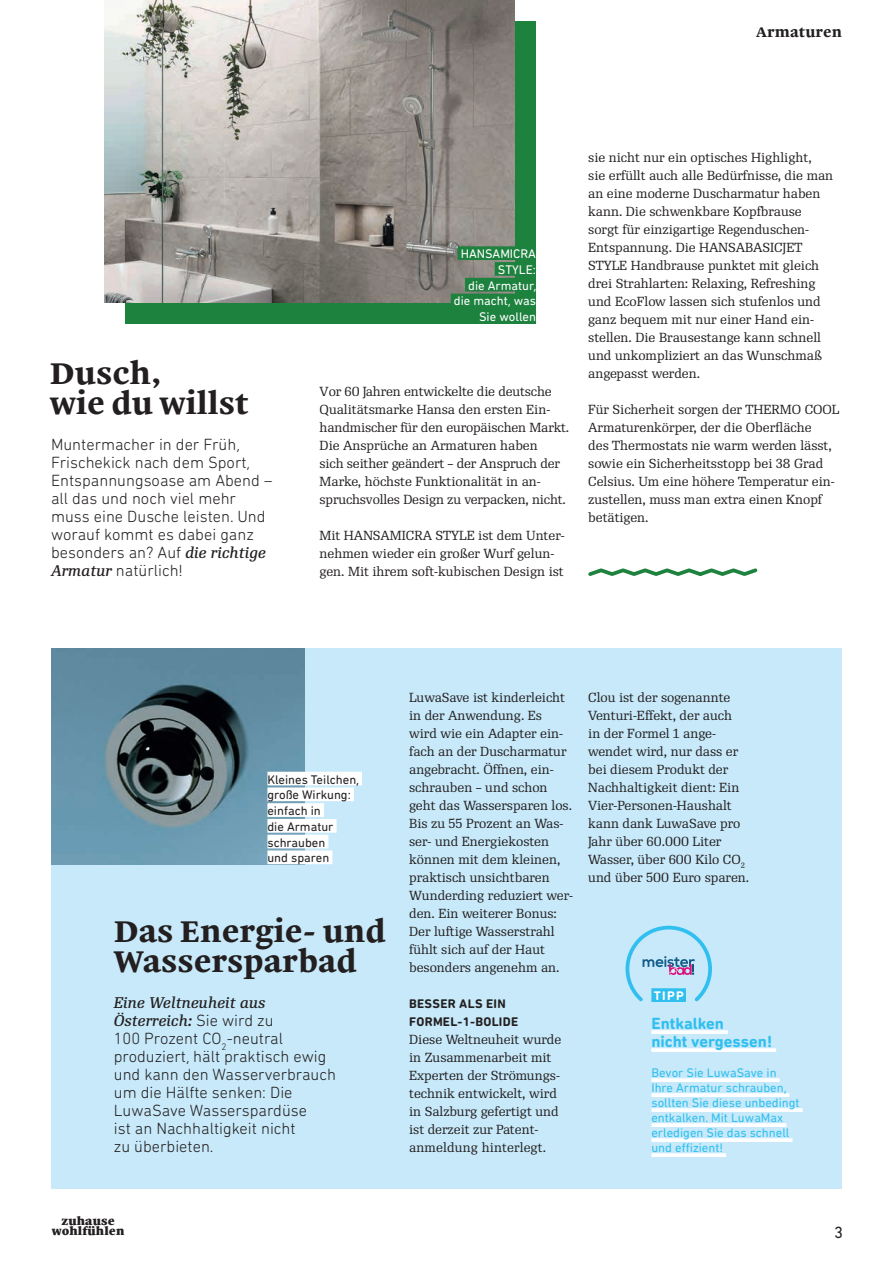
<style>
.page{position:relative;width:893px;height:1263px;background:#fff}
.page>*{position:absolute;margin:0;border:0;box-sizing:border-box;transform-origin:0 0}
.t1{font:700 30px/30px "Malabar LTW02";color:#231f20}
.t2{font:300 16.5px/18px "DIN Next Rounded LT Pro";color:#231f20}
.t3{font:700 16.5px/18px "DIN Next Rounded LT Pro";color:#30bfef}
.t4{font:16.5px "DIN Next Rounded LT Pro";color:#231f20}
.t5{font:italic 15px/18px "Re Public Text";color:#231f20}
.t6{font:700 14.25px "Malabar LTW02";letter-spacing:.01em;color:#231f20}
.t7{font:12.75px/18px "Re Public";color:#231f20}
.t8{font:12.75px/15px "DIN Next Rounded LT Pro";color:#30bfef}
.t9{font:12.75px/15.8px "DIN Next Rounded LT Pro";color:#231f20}
.t10{font:12.75px/15.8px "DIN Next Rounded LT Pro";color:#fff;text-align:right}
.t11{font:700 12.75px/18px "DIN Next Rounded LT Pro";letter-spacing:.02em;color:#231f20}
.t12{font:700 12.75px "DIN Next Rounded LT Pro";color:#fff}
.t13{font:800 11.1px/10.2px "Malabar LTW02";letter-spacing:.01em;color:#231f20;text-align:center}
.s1{font-family:"Re Public Text";font-weight:400;font-style:italic;font-size:15px}
.s2{font-family:"DIN Next Rounded LT Pro";font-weight:300;font-style:normal;font-size:16.5px}
</style>
<div class="page">
<div style="left:51px;top:648px;width:791px;height:540px;background:#c7e9f9"></div>
<svg style="left:651px;top:1030px;width:77px;height:4px"></svg>
<svg style="left:651px;top:1048px;width:125px;height:4px"></svg>
<svg style="left:651px;top:1078px;width:129px;height:4px"></svg>
<svg style="left:651px;top:1093px;width:138px;height:4px"></svg>
<svg style="left:651px;top:1108px;width:152px;height:4px"></svg>
<svg style="left:651px;top:1123px;width:135px;height:4px"></svg>
<svg style="left:651px;top:1138px;width:141px;height:4px"></svg>
<svg style="left:651px;top:1153px;width:75px;height:4px"></svg>
<svg style="left:625px;top:925px;width:87px;height:77px"></svg>
<img style="left:51px;top:648px;width:254px;height:216px">
<div style="left:267px;top:772px;width:95px;height:13px;background:#fff"></div>
<div style="left:267px;top:787px;width:87px;height:14px;background:#fff"></div>
<div style="left:267px;top:803px;width:57px;height:14px;background:#fff"></div>
<div style="left:267px;top:819px;width:70px;height:14px;background:#fff"></div>
<div style="left:267px;top:835px;width:61px;height:13px;background:#fff"></div>
<div style="left:267px;top:850px;width:65px;height:14px;background:#fff"></div>
<svg style="left:588px;top:568px;width:170px;height:8px"></svg>
<div style="left:126px;top:21px;width:410px;height:303px;background:#1e823f"></div>
<img style="left:104px;top:0;width:411px;height:303px">
<div style="left:458px;top:246px;width:78px;height:14px;background:#1e823f"></div>
<div style="left:495px;top:262px;width:41px;height:14px;background:#1e823f"></div>
<div style="left:465px;top:278px;width:71px;height:13px;background:#1e823f"></div>
<div style="left:451px;top:294px;width:85px;height:13px;background:#1e823f"></div>
<p class="t6" style="left:756px;top:21px;width:87px">Armaturen</p>
<h1 class="t1" style="left:50px;top:357px;width:200px">Dusch,<br>wie du willst</h1>
<p class="t2" style="left:51px;top:435px;width:223px">Muntermacher in der Früh,<br>Frischekick nach dem Sport,<br>Entspannungsoase am Abend – all das und noch viel mehr muss eine Dusche leisten. Und worauf kommt es dabei ganz besonders an? Auf <span class="s1">die richtige<br>Armatur</span> natürlich!</p>
<p class="t10" style="left:454px;top:246px;width:84px">HANSAMICRA<br>STYLE:<br>die Armatur, die macht, was<br>Sie wollen</p>
<p class="t7" style="left:320px;top:382px;width:251px">Vor 60 Jahren entwickelte die deutsche Qualitätsmarke Hansa den ersten Ein&shy;handmischer für den europäischen Markt.<br>Die Ansprüche an Armaturen haben<br>sich seither geändert – der Anspruch der Marke, höchste Funktionalität in an&shy;spruchsvolles Design zu verpacken, nicht.</p>
<p class="t7" style="left:320px;top:526px;width:246px">Mit HANSAMICRA STYLE ist dem Unter&shy;nehmen wieder ein großer Wurf gelun&shy;gen. Mit ihrem soft-kubischen Design ist</p>
<p class="t7" style="left:588px;top:148px;width:247px">sie nicht nur ein optisches Highlight,<br>sie erfüllt auch alle Bedürfnisse, die man an eine moderne Duscharmatur haben kann. Die schwenkbare Kopfbrause sorgt für einzigartige Regenduschen-Entspannung. Die HANSABASICJET STYLE Handbrause punktet mit gleich drei Strahlarten: Relaxing, Refreshing und EcoFlow lassen sich stufenlos und ganz bequem mit nur einer Hand ein&shy;stellen. Die Brausestange kann schnell und unkompliziert an das Wunschmaß angepasst werden.</p>
<p class="t7" style="left:588px;top:401px;width:253px">Für Sicherheit sorgen der THERMO COOL Armaturenkörper, der die Oberfläche<br>des Thermostats nie warm werden lässt, sowie ein Sicherheitsstopp bei 38 Grad Celsius. Um eine höhere Temperatur ein&shy;zustellen, muss man extra einen Knopf betätigen.</p>
<p class="t9" style="left:267px;top:771px;width:93px">Kleines Teilchen, große Wirkung: einfach in<br>die Armatur schrauben<br>und sparen</p>
<h1 class="t1" style="left:114px;top:915px;width:274px">Das Energie- und<br>Wassersparbad</h1>
<p class="t5" style="left:114px;top:994px;width:161px">Eine Weltneuheit aus<br>Österreich: <span class="s2">Sie wird zu</span></p>
<p class="t2" style="left:114px;top:1029px;width:224px">100 Prozent CO<sub>2</sub>-neutral produziert, hält praktisch ewig und kann den Wasserverbrauch um die Hälfte senken: Die<br>LuwaSave Wasserspardüse<br>ist an Nachhaltigkeit nicht<br>zu überbieten.</p>
<p class="t7" style="left:409px;top:688px;width:165px">LuwaSave ist kinderleicht in der Anwendung. Es<br>wird wie ein Adapter ein&shy;fach an der Duscharmatur angebracht. Öffnen, ein&shy;schrauben – und schon geht das Wassersparen los.<br>Bis zu 55 Prozent an Was&shy;ser- und Energiekosten können mit dem kleinen, praktisch unsichtbaren<br>Wunderding reduziert wer&shy;den. Ein weiterer Bonus:<br>Der luftige Wasserstrahl fühlt sich auf der Haut besonders angenehm an.</p>
<p class="t11" style="left:409px;top:995px;width:111px">BESSER ALS EIN<br>FORMEL-1-BOLIDE</p>
<p class="t7" style="left:409px;top:1031px;width:154px">Diese Weltneuheit wurde in Zusammenarbeit mit<br>Experten der Strömungs&shy;technik entwickelt, wird in Salzburg gefertigt und ist derzeit zur Patent&shy;anmeldung hinterlegt.</p>
<p class="t7" style="left:588px;top:688px;width:162px">Clou ist der sogenannte<br>Venturi-Effekt, der auch<br>in der Formel 1 ange&shy;wendet wird, nur dass er bei diesem Produkt der<br>Nachhaltigkeit dient: Ein<br>Vier-Personen-Haushalt kann dank LuwaSave pro<br>Jahr über 60.000 Liter<br>Wasser, über 600 Kilo CO<sub>2 </sub>und über 500 Euro sparen.</p>
<p class="t12" style="left:654px;top:988px;width:31px">TIPP</p>
<p class="t3" style="left:651px;top:1014px;width:122px">Entkalken<br>nicht vergessen!</p>
<p class="t8" style="left:651px;top:1065px;width:150px">Bevor Sie LuwaSave in<br>Ihre Armatur schrauben, sollten Sie diese unbedingt entkalken. Mit LuwaMax erledigen Sie das schnell und effizient!</p>
<p class="t13" style="left:52px;top:1215px;width:74px">zuhause wohlfühlen</p>
<p class="t4" style="left:834px;top:1223px;width:10px">3</p>
</div>
